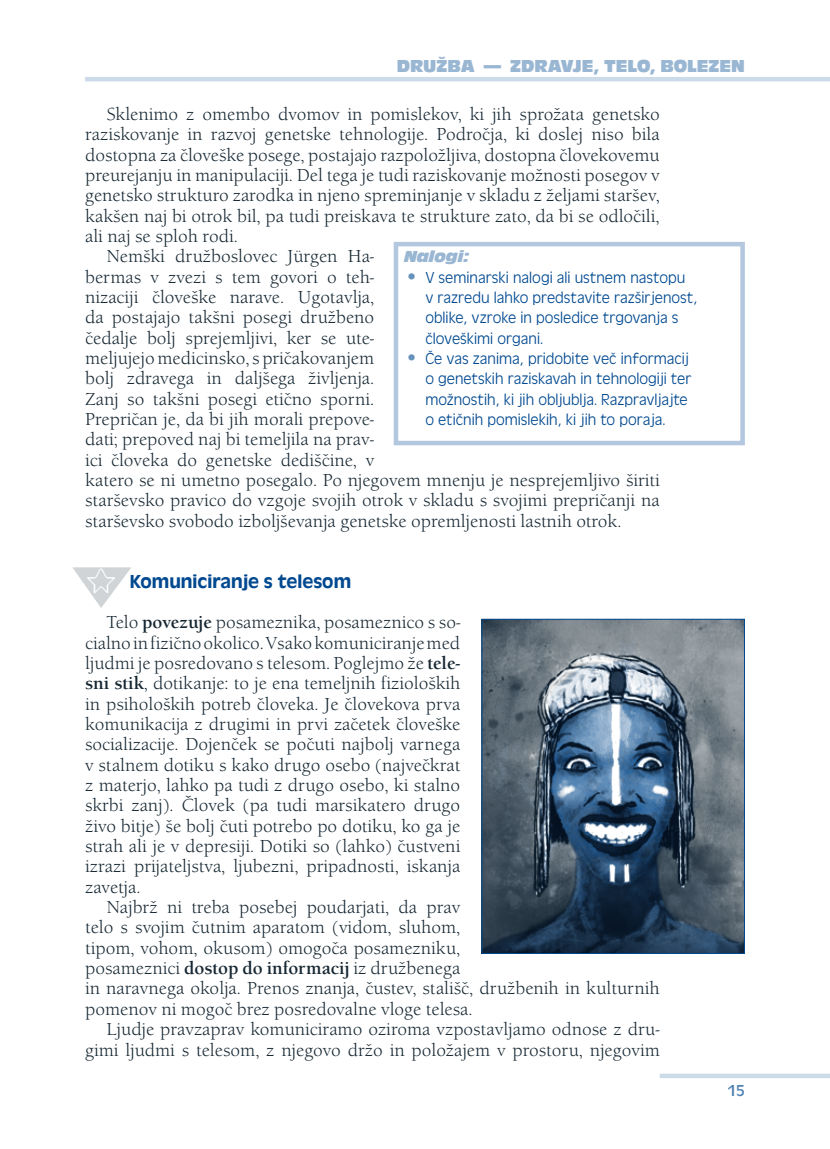
<style>
.page{position:relative;width:830px;height:1149px;background:#fff}
.page>*{position:absolute;margin:0;border:0;box-sizing:border-box;transform-origin:0 0}
.t1{font:500 19.5px "Antique Oli TCE";color:#004990}
.t2{font:18px/20.2px "Berkeley Old Sty Itc TCE";color:#162732;text-align:justify}
.t3{font:18px "Antique Oli TCE Comp";color:#99b6d3}
.t4{font:16.5px/20.4px "Antique Oli TCE Ligh";color:#004990}
.t5{font:16.5px "Antique Oli TCE Comp Ital";color:#99b6d3}
.t6{font:16.5px "Antique Oli TCE";color:#4d80b1}
.s1{font-family:"Cairo";font-weight:400;font-size:39px;color:#fff}
.s2{font-weight:700}
.s3{font-size:22.5px;color:#6692bc}
</style>
<div class="page">
<hr style="left:85px;top:77px;width:744px;height:4px;background:#ccdbe9">
<svg style="left:659px;top:1073px;width:170px;height:4px"></svg>
<svg style="left:72px;top:567px;width:59px;height:41px"></svg>
<div style="left:393px;top:242px;width:351px;height:203px;border:4px solid #b3c8de"></div>
<img style="left:483px;top:620px;width:259px;height:331px">
<div style="left:481px;top:618px;width:263px;height:335px;border:1px solid #004990"></div>
<p class="t3" style="left:396px;top:56px;width:349px">DRUŽBA — ZDRAVJE, TELO, BOLEZEN</p>
<p class="t2" style="left:106px;top:104px;width:554px">Sklenimo z omembo dvomov in pomislekov, ki jih sprožata genetsko</p>
<p class="t2" style="left:85px;top:124px;width:576px">raziskovanje in razvoj genetske tehnologije. Področja, ki doslej niso bila</p>
<p class="t2" style="left:85px;top:145px;width:576px">dostopna za človeške posege, postajajo razpoložljiva, dostopna človekovemu</p>
<p class="t2" style="left:85px;top:165px;width:575px">preurejanju in manipulaciji. Del tega je tudi raziskovanje možnosti posegov v</p>
<p class="t2" style="left:85px;top:185px;width:576px">genetsko strukturo zarodka in njeno spreminjanje v skladu z željami staršev,</p>
<p class="t2" style="left:85px;top:205px;width:575px">kakšen naj bi otrok bil, pa tudi preiskava te strukture zato, da bi se odločili,</p>
<p class="t2" style="left:85px;top:226px;width:154px">ali naj se sploh rodi.</p>
<p class="t2" style="left:106px;top:246px;width:269px">Nemški družboslovec Jürgen Ha-</p>
<p class="t2" style="left:85px;top:266px;width:290px">bermas v zvezi s tem govori o teh-</p>
<p class="t2" style="left:85px;top:287px;width:290px">nizaciji človeške narave. Ugotavlja,</p>
<p class="t2" style="left:85px;top:307px;width:290px">da postajajo takšni posegi družbeno</p>
<p class="t2" style="left:85px;top:327px;width:290px">čedalje bolj sprejemljivi, ker se ute-</p>
<p class="t2" style="left:85px;top:348px;width:290px">meljujejo medicinsko, s pričakovanjem</p>
<p class="t2" style="left:85px;top:368px;width:290px">bolj zdravega in daljšega življenja.</p>
<p class="t2" style="left:85px;top:388px;width:290px">Zanj so takšni posegi etično sporni.</p>
<p class="t2" style="left:85px;top:409px;width:290px">Prepričan je, da bi jih morali prepove-</p>
<p class="t2" style="left:85px;top:429px;width:290px">dati; prepoved naj bi temeljila na prav-</p>
<p class="t2" style="left:85px;top:449px;width:290px">ici človeka do genetske dediščine, v</p>
<p class="t2" style="left:85px;top:470px;width:576px">katero se ni umetno posegalo. Po njegovem mnenju je nesprejemljivo širiti</p>
<p class="t2" style="left:85px;top:490px;width:575px">starševsko pravico do vzgoje svojih otrok v skladu s svojimi prepričanji na</p>
<p class="t2" style="left:85px;top:510px;width:538px">starševsko svobodo izboljševanja genetske opremljenosti lastnih otrok.</p>
<p class="t1" style="left:86px;top:570px;width:266px"><span class="s1">8</span> Komuniciranje s telesom</p>
<p class="t2" style="left:85px;top:612px;width:376px;text-indent:21px">Telo <span class="s2">povezuje</span> posameznika, posameznico s so&shy;cialno in fizično okolico. Vsako komuniciranje med ljudmi je posredovano s telesom. Poglejmo že <span class="s2">tele&shy;sni stik</span>, dotikanje: to je ena temeljnih fizioloških in psiholoških potreb človeka. Je človekova prva komunikacija z drugimi in prvi začetek človeške socializacije. Dojenček se počuti najbolj varnega v stalnem dotiku s kako drugo osebo (največkrat z materjo, lahko pa tudi z drugo osebo, ki stalno skrbi zanj). Človek (pa tudi marsikatero drugo živo bitje) še bolj čuti potrebo po dotiku, ko ga je strah ali je v depresiji. Dotiki so (lahko) čustveni izrazi prijateljstva, ljubezni, pripadnosti, iskanja zavetja.</p>
<p class="t2" style="left:85px;top:897px;width:575px;text-align:left;text-indent:21px">Najbrž ni treba posebej poudarjati, da prav<br>telo s svojim čutnim aparatom (vidom, sluhom,<br>tipom, vohom, okusom) omogoča posamezniku,<br>posameznici <span class="s2">dostop do informacij</span> iz družbenega<br>in naravnega okolja. Prenos znanja, čustev, stališč, družbenih in kulturnih pomenov ni mogoč brez posredovalne vloge telesa.</p>
<p class="t2" style="left:85px;top:1018px;width:576px;text-align:right">Ljudje pravzaprav komuniciramo oziroma vzpostavljamo odnose z dru&shy;gimi ljudmi s telesom, z njegovo držo in položajem v prostoru, njegovim</p>
<p class="t5" style="left:404px;top:247px;width:66px">Nalogi:</p>
<p class="t4" style="left:425px;top:267px;width:273px;text-indent:-21px"><span class="s3">•</span> V seminarski nalogi ali ustnem nastopu v razredu lahko predstavite razširjenost, oblike, vzroke in posledice trgovanja s človeškimi organi.</p>
<p class="t4" style="left:425px;top:348px;width:267px;text-indent:-21px"><span class="s3">•</span> Če vas zanima, pridobite več informacij o genetskih raziskavah in tehnologiji ter možnostih, ki jih obljublja. Razpravljajte o etičnih pomislekih, ki jih to poraja.</p>
<p class="t6" style="left:727px;top:1081px;width:19px">15</p>
</div>
